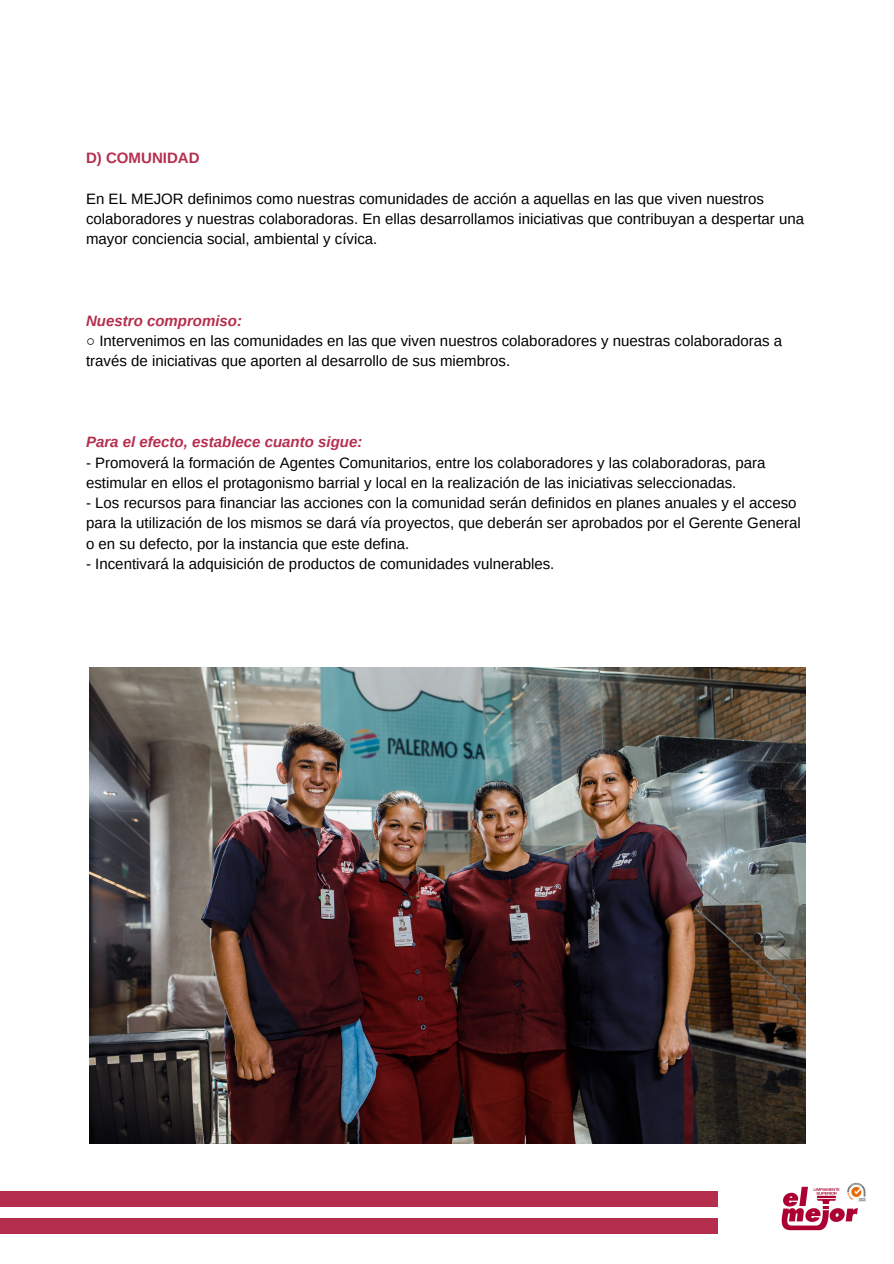
<style>
.page{position:relative;width:894px;height:1264px;background:#fff}
.page>*{position:absolute;margin:0;border:0;box-sizing:border-box;transform-origin:0 0}
.t1{font:15px/20.2px "Arimo";color:#000}
.t2{font:italic 700 15px "Arimo";color:#b62e4e}
.t3{font:700 15px "Arimo";color:#b62e4e}
</style>
<div class="page">
<img style="left:89px;top:667px;width:715px;height:476px">
<img style="left:781px;top:1182px;width:86px;height:49px">
<div style="left:0;top:1190px;width:717px;height:16px;background:#b62e4e"></div>
<div style="left:0;top:1218px;width:717px;height:15px;background:#b62e4e"></div>
<p class="t3" style="left:86px;top:150px;width:115px">D) COMUNIDAD</p>
<p class="t1" style="left:86px;top:189px;width:719px">En EL MEJOR definimos como nuestras comunidades de acción a aquellas en las que viven nuestros colaboradores y nuestras colaboradoras. En ellas desarrollamos iniciativas que contribuyan a despertar una mayor conciencia social, ambiental y cívica.</p>
<p class="t2" style="left:86px;top:312px;width:157px">Nuestro compromiso:</p>
<p class="t1" style="left:86px;top:330px;width:697px">○ Intervenimos en las comunidades en las que viven nuestros colaboradores y nuestras colaboradoras a través de iniciativas que aporten al desarrollo de sus miembros.</p>
<p class="t2" style="left:86px;top:433px;width:278px">Para el efecto, establece cuanto sigue:</p>
<p class="t1" style="left:86px;top:452px;width:680px">- Promoverá la formación de Agentes Comunitarios, entre los colaboradores y las colaboradoras, para estimular en ellos el protagonismo barrial y local en la realización de las iniciativas seleccionadas.</p>
<p class="t1" style="left:86px;top:493px;width:716px">- Los recursos para financiar las acciones con la comunidad serán definidos en planes anuales y el acceso para la utilización de los mismos se dará vía proyectos, que deberán ser aprobados por el Gerente General o en su defecto, por la instancia que este defina.</p>
<p class="t1" style="left:86px;top:553px;width:469px">- Incentivará la adquisición de productos de comunidades vulnerables.</p>
</div>
